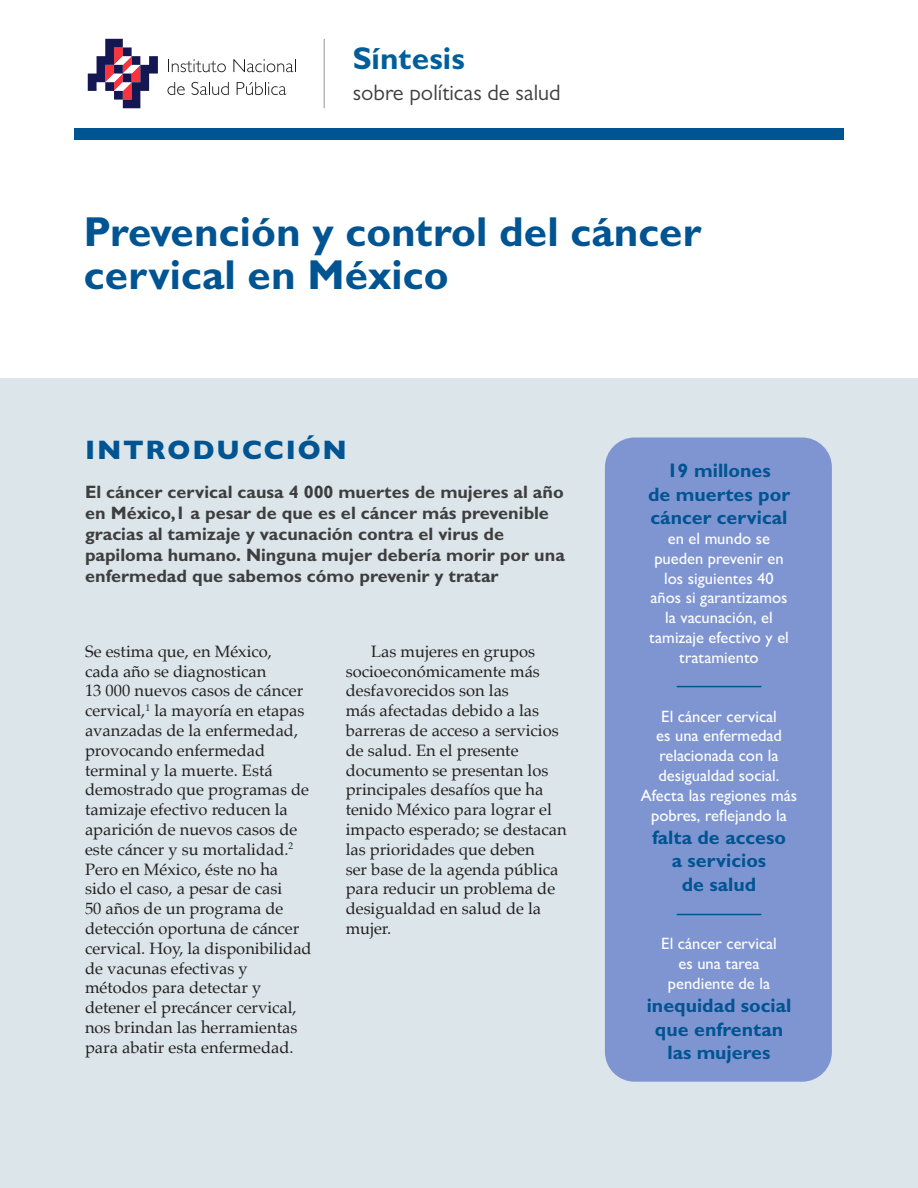
<style>
.page{position:relative;width:918px;height:1188px;background:#fff}
.page>*{position:absolute;margin:0;border:0;box-sizing:border-box;transform-origin:0 0}
.titulos{font:700 42px "Gill Sans";color:#005492}
.t1{font:700 31.5px "Gill Sans";color:#005e9b}
.subtitulos{font:800 27px "Gill Sans";letter-spacing:.075em;color:#005492}
.t2{font:22.5px "Gill Sans";color:#3e3e3f}
.Balazos{font:700 19.5px/23.4px "Gill Sans";color:#005492}
.subtitulo_resumen{font:700 18px/21px "Gill Sans";color:#3e3e3f}
.CT_bandera_primer_pa{font:16.5px/19.8px "Palatino";color:#231f20}
.CT_bandera_todo{font:16.5px/19.8px "Palatino";color:#231f20}
.Balazos-2{font:500 16.5px/19.8px "Gill Sans";color:#fff;text-align:center}
</style>
<div class="page">
<div style="left:74px;top:128px;width:770px;height:12px;background:#005492"></div>
<hr style="left:324px;top:39px;width:1px;height:69px;background:#939598">
<svg style="left:168px;top:59px;width:58px;height:13px"></svg>
<svg style="left:233px;top:59px;width:63px;height:13px"></svg>
<svg style="left:167px;top:82px;width:18px;height:13px"></svg>
<svg style="left:191px;top:82px;width:38px;height:13px"></svg>
<svg style="left:237px;top:82px;width:49px;height:13px"></svg>
<svg style="left:88px;top:39px;width:70px;height:69px"></svg>
<div style="left:0;top:378px;width:918px;height:810px;background:#dce6ea"></div>
<div style="left:605px;top:437px;width:227px;height:645px;background:#7f95d1;border-radius:30px"></div>
<hr style="left:677px;top:686px;width:84px;height:1px;background:#005492">
<hr style="left:677px;top:914px;width:84px;height:1px;background:#005492">
<h2 class="t1" style="left:353px;top:38px;width:114px">Síntesis</h2>
<h3 class="t2" style="left:353px;top:80px;width:210px">sobre políticas de salud</h3>
<p class="titulos" style="left:84px;top:206px;width:619px">Prevención y control del cáncer</p>
<p class="titulos" style="left:84px;top:249px;width:366px">cervical en México</p>
<p class="subtitulos" style="left:85px;top:434px;width:264px">INTRODUCCIÓN</p>
<p class="subtitulo_resumen" style="left:85px;top:481px;width:481px">El cáncer cervical causa 4 000 muertes de mujeres al año en México,1 a pesar de que es el cáncer más prevenible gracias al tamizaje y vacunación contra el virus de papiloma humano. Ninguna mujer debería morir por una enfermedad que sabemos cómo prevenir y tratar</p>
<p class="CT_bandera_primer_pa" style="left:85px;top:641px;width:228px">Se estima que, en México,<br>cada año se diagnostican<br>13 000 nuevos casos de cáncer cervical,<sup>1</sup> la mayoría en etapas avanzadas de la enfermedad, provocando enfermedad terminal y la muerte. Está demostrado que programas de tamizaje efectivo reducen la aparición de nuevos casos de este cáncer y su mortalidad.<sup>2<br></sup>Pero en México, éste no ha sido el caso, a pesar de casi<br>50 años de un programa de detección oportuna de cáncer cervical. Hoy, la disponibilidad de vacunas efectivas y métodos para detectar y detener el precáncer cervical, nos brindan las herramientas para abatir esta enfermedad.</p>
<p class="CT_bandera_todo" style="left:346px;top:641px;width:223px;text-indent:26px">Las mujeres en grupos socioeconómicamente más desfavorecidos son las<br>más afectadas debido a las barreras de acceso a servicios de salud. En el presente documento se presentan los principales desafíos que ha tenido México para lograr el impacto esperado; se destacan las prioridades que deben<br>ser base de la agenda pública para reducir un problema de desigualdad en salud de la mujer.</p>
<p class="Balazos" style="left:667px;top:459px;width:105px">19 millones</p>
<p class="Balazos" style="left:648px;top:482px;width:144px">de muertes por cáncer cervical</p>
<p class="Balazos-2" style="left:649px;top:528px;width:141px">en el mundo se pueden prevenir en los siguientes 40 años si garantizamos la vacunación, el tamizaje efectivo y el tratamiento</p>
<p class="Balazos-2" style="left:661px;top:706px;width:117px">El cáncer cervical</p>
<p class="Balazos-2" style="left:641px;top:726px;width:158px">es una enfermedad relacionada con la desigualdad social.<br>Afecta las regiones más pobres, reflejando la</p>
<p class="Balazos" style="left:652px;top:825px;width:135px">falta de acceso</p>
<p class="Balazos" style="left:672px;top:849px;width:96px">a servicios</p>
<p class="Balazos" style="left:682px;top:872px;width:76px">de salud</p>
<p class="Balazos-2" style="left:661px;top:934px;width:117px">El cáncer cervical</p>
<p class="Balazos-2" style="left:679px;top:954px;width:82px">es una tarea</p>
<p class="Balazos-2" style="left:668px;top:973px;width:104px">pendiente de la</p>
<p class="Balazos" style="left:647px;top:994px;width:146px;text-align:center">inequidad social que enfrentan las mujeres</p>
</div>
